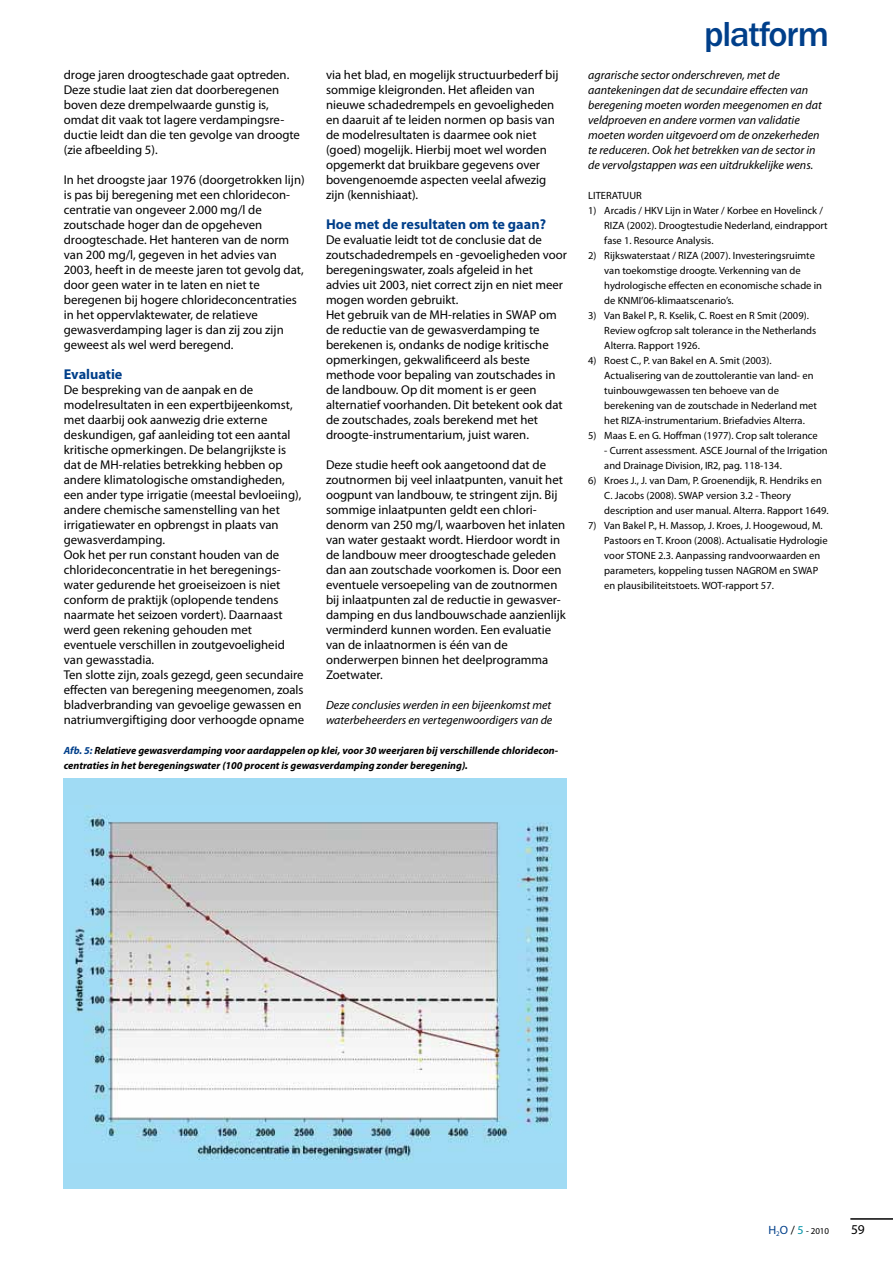
<style>
.page{position:relative;width:893px;height:1263px;background:#fff}
.page>*{position:absolute;margin:0;border:0;box-sizing:border-box;transform-origin:0 0}
.t1{font:500 36px "ITC Franklin Gothic Std";letter-spacing:-.03em;color:#003f8a}
.t2{font:700 14.25px "Myriad Pro";color:#003f8a}
.t3{font:13.5px "Myriad Pro";color:#000}
.t4{font:12.75px/15px "Myriad Pro";color:#000}
.t5{font:italic 12px/15px "Myriad Pro";color:#000}
.t6{font:10.5px/15px "Myriad Pro";color:#000}
.t7{font:italic 700 10.5px/15px "Myriad Pro";color:#000}
.t8{font:9px "Myriad Pro";color:#000}
.s1{color:#003f8a}
.s2{font-size:12px;color:#003f8a}
.s3{font-size:12px}
.s4{font-size:12px;color:#0094a8}
</style>
<div class="page">
<hr style="left:850px;top:1219px;width:43px;height:1px;background:#000">
<div style="left:64px;top:778px;width:503px;height:411px;background:#a0dbf4"></div>
<img style="left:75px;top:805px;width:477px;height:355px">
<p class="t4" style="left:64px;top:67px;width:238px">droge jaren droogteschade gaat optreden.<br>Deze studie laat zien dat doorberegenen boven deze drempelwaarde gunstig is, omdat dit vaak tot lagere verdampingsre&shy;ductie leidt dan die ten gevolge van droogte (zie afbeelding 5).</p>
<p class="t4" style="left:64px;top:172px;width:242px">I n het droogste jaar 1976 (doorgetrokken lijn) is pas bij beregening met een chloridecon&shy;centratie van ongeveer 2.000 mg/l de zoutschade hoger dan de opgeheven droogteschade. Het hanteren van de norm van 200 mg/l, gegeven in het advies van 2003, heeft in de meeste jaren tot gevolg dat, door geen water in te laten en niet te beregenen bij hogere chlorideconcentraties in het oppervlaktewater, de relatieve gewasverdamping lager is dan zij zou zijn geweest als wel werd beregend.</p>
<p class="t2" style="left:64px;top:366px;width:60px">Evaluatie</p>
<p class="t4" style="left:64px;top:382px;width:242px">De bespreking van de aanpak en de modelresultaten in een expertbijeenkomst, met daarbij ook aanwezig drie externe deskundigen, gaf aanleiding tot een aantal kritische opmerkingen. De belangrijkste is dat de MH-relaties betrekking hebben op andere klimatologische omstandigheden, een ander type irrigatie (meestal bevloeiing), andere chemische samenstelling van het irrigatiewater en opbrengst in plaats van gewasverdamping.<br>Ook het per run constant houden van de chlorideconcentratie in het beregenings&shy;water gedurende het groeiseizoen is niet conform de praktijk (oplopende tendens naarmate het seizoen vordert). Daarnaast werd geen rekening gehouden met eventuele verschillen in zoutgevoeligheid van gewasstadia.<br>Ten slotte zijn, zoals gezegd, geen secundaire effecten van beregening meegenomen, zoals bladverbranding van gevoelige gewassen en natriumvergiftiging door verhoogde opname</p>
<p class="t4" style="left:326px;top:67px;width:235px">via het blad, en mogelijk structuurbederf bij sommige kleigronden. Het afleiden van nieuwe schadedrempels en gevoeligheden en daaruit af te leiden normen op basis van de modelresultaten is daarmee ook niet (goed) mogelijk. H ierbij moet wel worden opgemerkt dat bruikbare gegevens over bovengenoemde aspecten veelal afwezig zijn (kennishiaat).</p>
<p class="t2" style="left:326px;top:216px;width:222px">Hoe met de resultaten om te gaan?</p>
<p class="t4" style="left:326px;top:232px;width:242px">De evaluatie leidt tot de conclusie dat de zoutschadedrempels en -gevoeligheden voor beregeningswater, zoals afgeleid in het advies uit 2003, niet correct zijn en niet meer mogen worden gebruikt.<br>Het gebruik van de MH-relaties in SWA</p>
<p class="t4" style="left:326px;top:307px;width:238px;text-indent:204px">P om de reductie van de gewasverdamping te berekenen is, ondanks de nodige kritische opmerkingen, gekwalificeerd als beste methode voor bepaling van zoutschades in de landbouw. Op dit moment is er geen alternatief voorhanden. Dit betekent ook dat de zoutschades, zoals berekend met het droogte-instrumentarium, juist waren.</p>
<p class="t4" style="left:326px;top:457px;width:241px">Deze studie heeft ook aangetoond dat de zoutnormen bij veel inlaatpunten, vanuit het oogpunt van landbouw, te stringent zijn. Bij sommige inlaatpunten geldt een chlori&shy;denorm van 250 mg/l, waarboven het inlaten van water gestaakt wordt. H ierdoor wordt in de landbouw meer droogteschade geleden dan aan zoutschade voorkomen is. Door een eventuele versoepeling van de zoutnormen bij inlaatpunten zal de reductie in gewasver&shy;damping en dus landbouwschade aanzienlijk verminderd kunnen worden. Een evaluatie van de inlaatnormen is één van de onderwerpen binnen het deelprogramma Zoetwater.</p>
<p class="t5" style="left:326px;top:698px;width:228px">Deze conclusies werden in een bijeenkomst met waterbeheerders en vertegenwoordigers van de</p>
<p class="t7" style="left:64px;top:743px;width:496px"><span class="s1">Afb. 5:</span> Relatieve gewasverdamping voor aardappelen op klei, voor 30 weerjaren bij verschillende chloridecon&shy;centraties in het beregeningswater (100 procent is gewasverdamping zonder beregening).</p>
<h1 class="t1" style="left:704px;top:14px;width:126px">platform</h1>
<p class="t5" style="left:588px;top:68px;width:235px">agrarische sector onderschreven, met de aantekeningen dat de secundaire effecten van beregening moeten worden meegenomen en dat veldproeven en andere vormen van validatie moeten worden uitgevoerd om de onzekerheden te reduceren. Ook het betrekken van de sector in de vervolgstappen was een uitdrukkelijke wens.</p>
<p class="t6" style="left:588px;top:188px;width:54px">LITERATUUR</p>
<p class="t6" style="left:604px;top:203px;width:220px;text-indent:-16px">1) Arcadis / HKV Lijn in Water / Korbee en Hovelinck /<br>RIZA</p>
<p class="t6" style="left:604px;top:218px;width:225px;text-indent:23px">(2002). Droogtestudie Nederland, eindrapport fase 1. Resource Analysis.</p>
<p class="t6" style="left:588px;top:248px;width:96px">2) R ijkswaterstaat / RIZA</p>
<p class="t6" style="left:604px;top:248px;width:219px;text-indent:97px">(2007). I nvesteringsruimte van toekomstige droogte. Verkenning van de hydrologische effecten en economische schade in de KNMI’06-klimaatscenario’s.</p>
<p class="t6" style="left:604px;top:308px;width:213px;text-indent:-16px">3) Van Bakel P., R. Kselik, C. Roest en R Smit (2009).<br>Review ogfcrop salt tolerance in the Netherlands<br>Alterra. Rapport 1926.</p>
<p class="t6" style="left:604px;top:353px;width:214px;text-indent:-16px">4) Roest C., P. van Bakel en A. Smit (2003).<br>Actualisering van de zouttolerantie van land- en tuinbouwgewassen ten behoeve van de berekening van de zoutschade in Nederland met het RIZA</p>
<p class="t6" style="left:641px;top:413px;width:165px">-instrumentarium. Briefadvies Alterra.</p>
<p class="t6" style="left:588px;top:428px;width:231px">5) Maas E. en G. Hoffman (1977). Crop salt tolerance</p>
<p class="t6" style="left:604px;top:443px;width:102px">- Current assessment. ASCE</p>
<p class="t6" style="left:604px;top:443px;width:225px;text-indent:120px">Journal of the I rrigation and Drainage Division, IR2, pag. 118-134.</p>
<p class="t6" style="left:604px;top:473px;width:219px;text-indent:-16px">6) Kroes J., J. van Dam, P. Groenendijk, R. Hendriks en<br>C. Jacobs (2008). SWA</p>
<p class="t6" style="left:604px;top:488px;width:226px;text-indent:94px">P version 3.2 - Theory description and user manual. Alterra. Rapport 1649.</p>
<p class="t6" style="left:604px;top:518px;width:225px;text-indent:-16px">7) Van Bakel P., H. Massop, J. Kroes, J. Hoogewoud, M.<br>Pastoors en T. Kroon (2008). Actualisatie Hydrologie voor STONE</p>
<p class="t6" style="left:604px;top:548px;width:218px;text-indent:54px">2.3. Aanpassing randvoorwaarden en parameters, koppeling tussen NAGRO</p>
<p class="t6" style="left:769px;top:563px;width:32px">M en SWA</p>
<p class="t6" style="left:813px;top:563px;width:7px">P</p>
<p class="t6" style="left:604px;top:578px;width:171px">en plausibiliteitstoets. WOT-rapport 57.</p>
<p class="t8" style="left:768px;top:1226px;width:62px"><span class="s2">H</span><sub>2</sub><span class="s2">O</span> <span class="s3">/</span> <span class="s4">5</span> - 2010</p>
<p class="t3" style="left:851px;top:1222px;width:15px">59</p>
</div>
